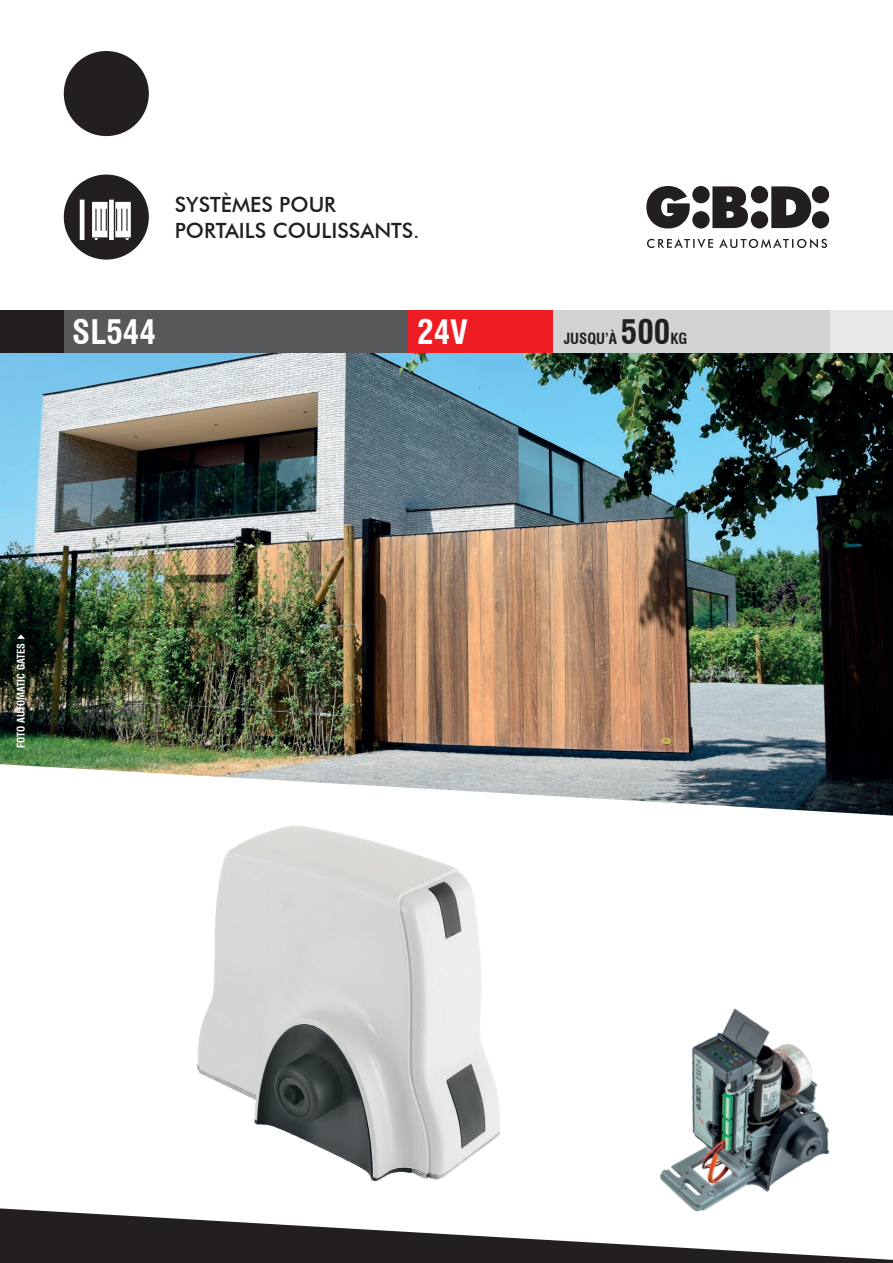
<style>
.page{position:relative;width:893px;height:1263px;background:#fff}
.page>*{position:absolute;margin:0;border:0;box-sizing:border-box;transform-origin:0 0}
.t1{font:700 condensed 33px "Swiss 721 BT";color:#fff}
.t2{font:500 21px/25.2px "Futura BT";color:#231f20}
.t3{font:700 condensed 15px "Swiss 721 BT";color:#231f20}
.t4{font:700 condensed 10.5px "Swiss 721 BT";color:#fff}
.s1{font-size:33px}
</style>
<div class="page">
<img style="left:0;top:353px;width:893px;height:411px">
<svg style="left:0;top:764px;width:893px;height:52px"></svg>
<svg style="left:17px;top:634px;width:8px;height:5px"></svg>
<svg style="left:646px;top:186px;width:183px;height:62px"></svg>
<div style="left:64px;top:51px;width:85px;height:85px;background:#231f20;border-radius:50%"></div>
<div style="left:64px;top:175px;width:85px;height:85px;background:#231f20;border-radius:50%"></div>
<svg style="left:80px;top:200px;width:51px;height:40px"></svg>
<div style="left:64px;top:310px;width:829px;height:43px;background:#e6e7e9"></div>
<div style="left:553px;top:310px;width:276px;height:43px;background:#d1d2d4"></div>
<div style="left:64px;top:310px;width:344px;height:43px;background:#57585a"></div>
<div style="left:408px;top:310px;width:145px;height:43px;background:#ee1d23"></div>
<div style="left:0;top:310px;width:64px;height:43px;background:#231f20"></div>
<img style="left:659px;top:1008px;width:171px;height:200px">
<img style="left:175px;top:804px;width:341px;height:378px">
<svg style="left:0;top:1208px;width:893px;height:55px;fill:#231f20"></svg>
<p class="t2" style="left:175px;top:192px;width:246px">SYSTÈMES POUR<br>PORTAILS COULISSANTS.</p>
<p class="t1" style="left:72px;top:312px;width:85px">SL544</p>
<p class="t1" style="left:417px;top:312px;width:53px">24V</p>
<p class="t3" style="left:564px;top:330px;width:125px">JUSQU’À <span class="s1">500</span>KG</p>
<p class="t4" style="left:15px;top:748px;width:107px;rotate:-90deg">FOTO AUTOMATIC GATES</p>
</div>
